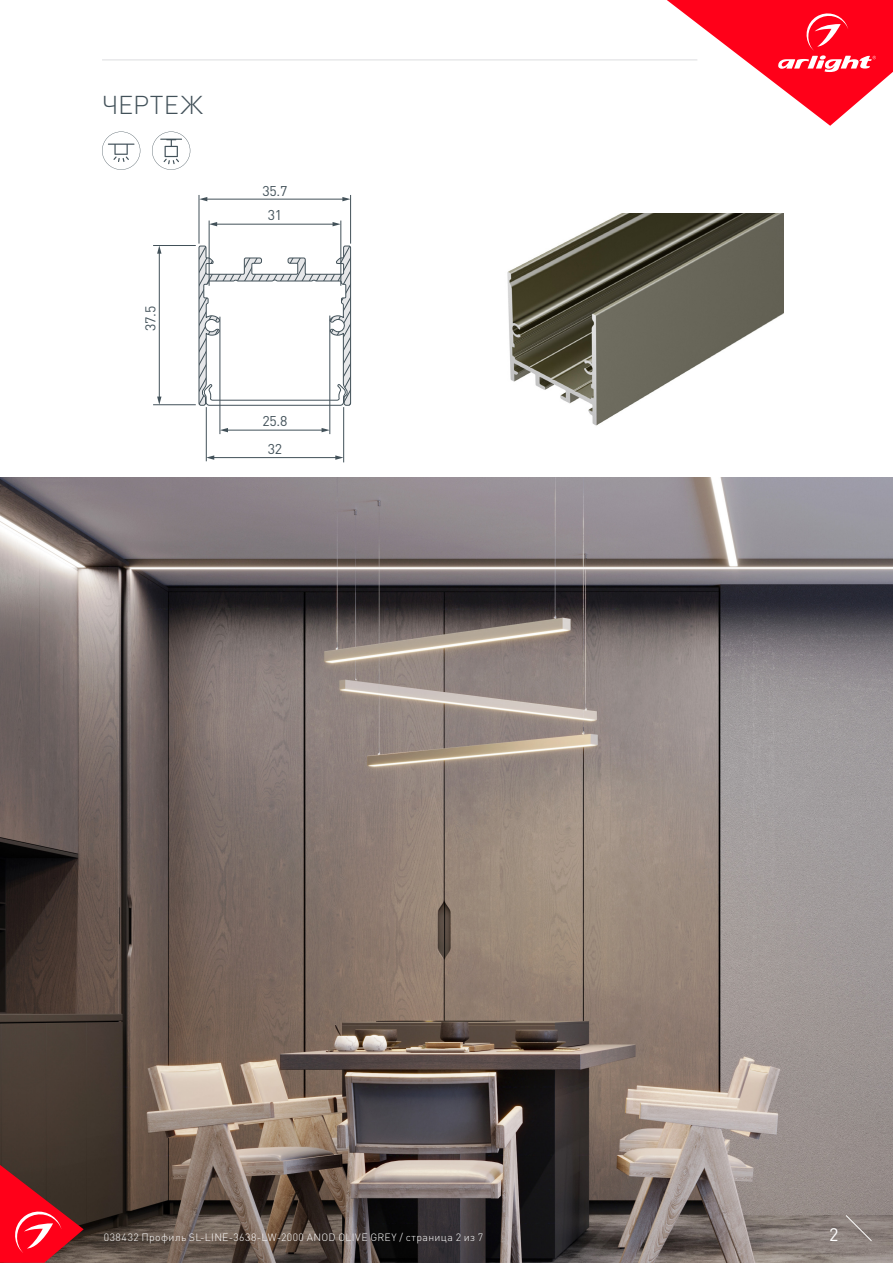
<style>
.page{position:relative;width:893px;height:1263px;background:#fff}
.page>*{position:absolute;margin:0;border:0;box-sizing:border-box;transform-origin:0 0}
.t1{font:300 25.5px "DIN Pro";letter-spacing:.01em;color:#425159}
.t2{font:18px "DIN Pro";color:#fff}
.t3{font:14.1px/24.5px "DIN Pro";letter-spacing:-.025em;color:#425159;text-align:center}
.t4{font:300 10.5px "DIN Pro";letter-spacing:.04em;color:#fff}
</style>
<div class="page">
<img style="left:0;top:478px;width:893px;height:785px">
<svg style="left:0;top:1165px;width:84px;height:98px;background:#b1222c"></svg>
<svg style="left:845px;top:1215px;width:27px;height:26px"></svg>
<svg style="left:667px;top:0;width:226px;height:126px"></svg>
<hr style="left:102px;top:60px;width:595px;height:1px;background:#dcdddf">
<svg style="left:102px;top:132px;width:38px;height:38px"></svg>
<svg style="left:152px;top:132px;width:38px;height:38px"></svg>
<hr style="left:159px;top:252px;width:1px;height:146px;background:#425159">
<svg style="left:157px;top:397px;width:4px;height:7px"></svg>
<svg style="left:157px;top:246px;width:4px;height:8px"></svg>
<hr style="left:153px;top:404px;width:43px;height:1px;background:#425159">
<hr style="left:153px;top:245px;width:43px;height:1px;background:#425159">
<hr style="left:206px;top:199px;width:138px;height:1px;background:#425159">
<svg style="left:342px;top:197px;width:8px;height:4px"></svg>
<svg style="left:200px;top:197px;width:7px;height:4px"></svg>
<hr style="left:350px;top:195px;width:1px;height:49px;background:#425159">
<hr style="left:199px;top:195px;width:1px;height:49px;background:#425159">
<hr style="left:216px;top:224px;width:118px;height:1px;background:#425159">
<svg style="left:333px;top:222px;width:8px;height:4px"></svg>
<svg style="left:210px;top:222px;width:7px;height:4px"></svg>
<hr style="left:226px;top:430px;width:97px;height:1px;background:#425159">
<svg style="left:322px;top:428px;width:8px;height:4px"></svg>
<svg style="left:221px;top:428px;width:7px;height:4px"></svg>
<svg style="left:198px;top:245px;width:154px;height:161px"></svg>
<hr style="left:330px;top:316px;width:1px;height:118px;background:#425159">
<hr style="left:220px;top:317px;width:1px;height:117px;background:#425159">
<hr style="left:213px;top:457px;width:124px;height:1px;background:#425159">
<svg style="left:335px;top:455px;width:8px;height:5px"></svg>
<svg style="left:207px;top:455px;width:7px;height:5px"></svg>
<hr style="left:343px;top:407px;width:1px;height:55px;background:#425159">
<hr style="left:206px;top:407px;width:1px;height:54px;background:#425159">
<hr style="left:341px;top:221px;width:1px;height:65px;background:#425159">
<hr style="left:209px;top:221px;width:1px;height:65px;background:#425159">
<img style="left:507px;top:213px;width:276px;height:213px">
<p class="t1" style="left:102px;top:87px;width:102px">ЧЕРТЕЖ</p>
<p class="t3" style="left:138px;top:331px;width:26px;rotate:-90deg">37.5</p>
<p class="t3" style="left:263px;top:178px;width:26px">35.7<br>31</p>
<p class="t3" style="left:263px;top:407px;width:26px;line-height:27.5px">25.8<br>32</p>
<p class="t4" style="left:104px;top:1230px;width:381px">038432 Профиль SL-LINE-3638-LW-2000 ANOD OLIVE GREY / страница 2 из 7</p>
<p class="t2" style="left:829px;top:1222px;width:11px">2</p>
</div>
